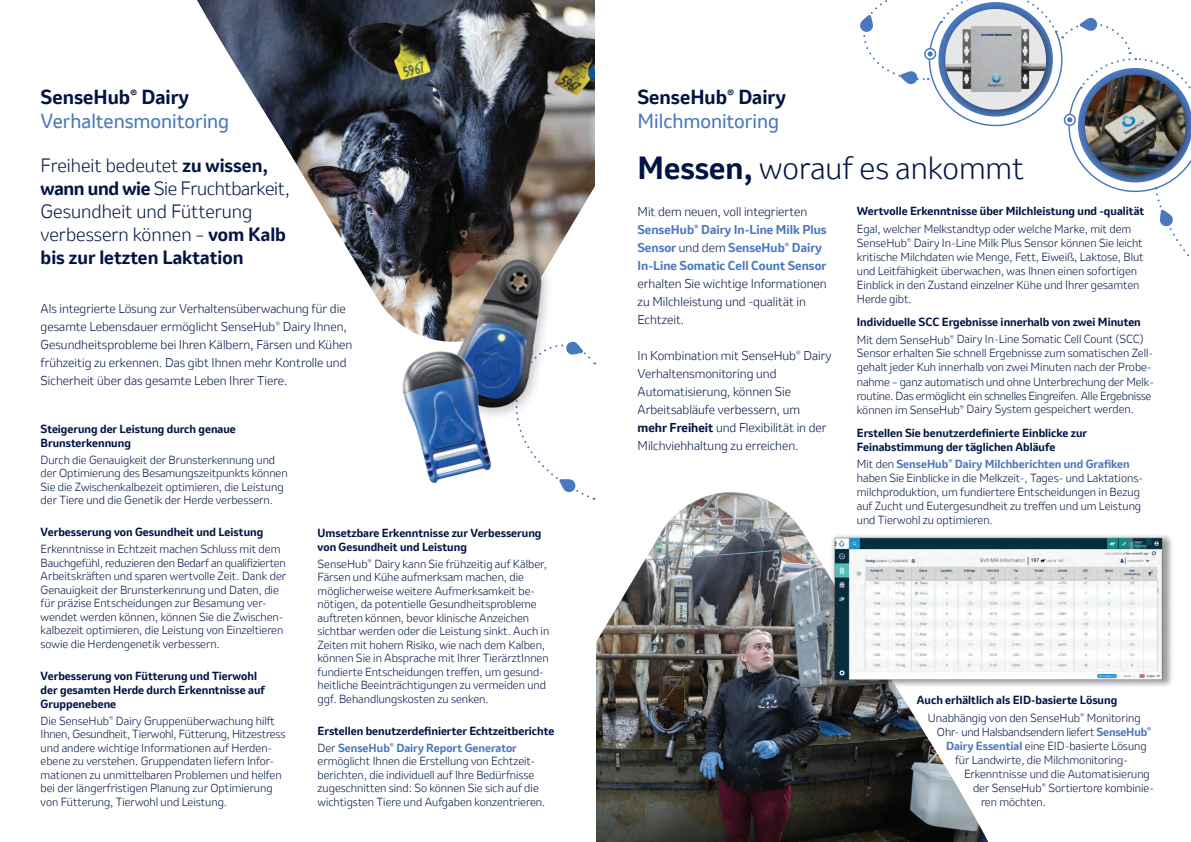
<style>
.page{position:relative;width:1191px;height:842px;background:#fff}
.page>*{position:absolute;margin:0;border:0;box-sizing:border-box;transform-origin:0 0}
.t1{font:300 30px "Invention";color:#001443}
.t2{font:19px/24px "Invention";color:#4a78bd}
.t3{font:300 18px/23px "Invention";color:#001443}
.t4{font:300 12px/18px "Invention";color:#001443}
.t5{font:700 12px/18px "Invention";color:#4a78bd}
.t6{font:300 11px/13.5px "Invention";color:#001443}
.t7{font:700 11px/14px "Invention";color:#001443}
.s1{font-weight:700;color:#001443}
.s2{font-weight:700}
.s3{font-weight:300}
.s4{color:#0c2340}
.s5{font-weight:700;color:#4a78bd}
.s6{font-weight:300;color:#001443}
.s7{color:#4a78bd}
</style>
<div class="page">
<img style="left:197px;top:0;width:398px;height:333px">
<img style="left:595px;top:492px;width:393px;height:350px">
<img style="left:830px;top:533px;width:342px;height:155px">
<svg style="left:522px;top:299px;width:73px;height:201px"></svg>
<img style="left:424px;top:230px;width:156px;height:207px">
<img style="left:402px;top:333px;width:113px;height:151px">
<svg style="left:860px;top:0;width:331px;height:257px"></svg>
<h2 class="t2" style="left:41px;top:85px;width:190px"><span class="s1">SenseHub</span><sup>®</sup> <span class="s1">Dairy<br></span>Verhaltensmonitoring</h2>
<h2 class="t2" style="left:637px;top:85px;width:150px"><span class="s1">SenseHub</span><sup>®</sup> <span class="s1">Dairy<br></span>Milchmonitoring</h2>
<h3 class="t3" style="left:41px;top:153px;width:251px">Freiheit bedeutet <span class="s2">zu wissen, wann und wie</span> Sie Fruchtbarkeit,<br>Gesundheit und Fütterung verbessern können – <span class="s2">vom Kalb bis zur letzten Laktation</span></h3>
<h1 class="t1" style="left:637px;top:147px;width:388px"><span class="s2">Messen,</span> worauf es ankommt</h1>
<p class="t7" style="left:857px;top:204px;width:289px">Wertvolle Erkenntnisse über Milchleistung und -qualität</p>
<p class="t6" style="left:857px;top:222px;width:288px;line-height:14px">Egal, welcher Melkstandtyp oder welche Marke, mit dem SenseHub<sup>®</sup> Dairy In-Line Milk Plus Sensor können Sie leicht kritische Milchdaten wie Menge, Fett, Eiweiß, Laktose, Blut und Leitfähigkeit überwachen, was Ihnen einen sofortigen Einblick in den Zustand einzelner Kühe und Ihrer gesamten Herde gibt.</p>
<p class="t7" style="left:857px;top:313px;width:288px;line-height:17.6px">Individuelle SCC Ergebnisse innerhalb von zwei Minuten<br><span class="s3">Mit dem SenseHub</span><sup>®</sup> <span class="s3">Dairy In-Line Somatic Cell Count (SCC)</span></p>
<p class="t6" style="left:857px;top:346px;width:298px;line-height:14px">Sensor erhalten Sie schnell Ergebnisse zum somatischen Zell&shy;gehalt jeder Kuh innerhalb von zwei Minuten nach der Probe&shy;nahme – ganz automatisch und ohne Unterbrechung der Melk&shy;routine. Das ermöglicht ein schnelles Eingreifen. Alle Ergebnisse können im SenseHub<sup>®</sup> Dairy System gespeichert werden.</p>
<p class="t7" style="left:857px;top:425px;width:232px">Erstellen Sie ben<span class="s4">utz</span>erdefinierte Einblicke zur<br>Feinabstimmung der täglichen Abläufe</p>
<p class="t6" style="left:857px;top:457px;width:288px;line-height:14px">Mit den <span class="s5">SenseHub</span><sup>®</sup> <span class="s5">Dairy Milchberichten und Grafiken </span>haben Sie Einblicke in die Melkzeit-, Tages- und Laktations&shy;milchproduktion, um fundiertere Entscheidungen in Bezug auf Zucht und Eutergesundheit zu treffen und um Leistung und Tierwohl zu optimieren.</p>
<p class="t5" style="left:637px;top:203px;width:191px"><span class="s6">Mit dem neuen, voll integrierten </span>SenseHub<sup>®</sup> Dairy In-Line Milk Plus Sensor <span class="s6">und dem</span> SenseHub<sup>®</sup> Dairy In-Line Somatic Cell Count Sensor</p>
<p class="t4" style="left:637px;top:274px;width:191px">erhalten Sie wichtige Informationen zu Milchleistung und -qualität in<br>Echtzeit.</p>
<p class="t4" style="left:637px;top:346px;width:196px">In Kombination mit SenseHub<sup>®</sup> Dairy<br>Verhaltensmonitoring und<br>Automatisierung, können Sie<br>Arbeitsabläufe verbessern, um <span class="s2">mehr Freiheit</span> und Flexibilität in der<br>Milchviehhaltung zu erreichen.</p>
<p class="t4" style="left:41px;top:300px;width:313px">Als integrierte Lösung zur Verhaltensüberwachung für die gesamte Lebensdauer ermöglicht SenseHub<sup>®</sup> Dairy Ihnen, Gesundheitsprobleme bei Ihren Kälbern, Färsen und Kühen frühzeitig zu erkennen. Das gibt Ihnen mehr Kontrolle und Sicherheit über das gesamte Leben Ihrer Tiere.</p>
<p class="t7" style="left:41px;top:422px;width:197px">Steigerung der Leistung durch genaue<br>Brunsterkennung</p>
<p class="t6" style="left:41px;top:453px;width:248px">Durch die Genauigkeit der Brunsterkennung und der Optimierung des Besamungszeitpunkts können Sie die Zwischenkalbezeit optimieren, die Leistung der Tiere und die Genetik der Herde verbessern.</p>
<p class="t7" style="left:41px;top:525px;width:224px">Verbesserung von Gesundheit und Leistung</p>
<p class="t6" style="left:41px;top:542px;width:247px">Erkenntnisse in Echtzeit machen Schluss mit dem Bauchgefühl, reduzieren den Bedarf an qualifizierten Arbeitskräften und sparen wertvolle Zeit. Dank der Genauigkeit der Brunsterkennung und Daten, die für präzise Entscheidungen zur Besamung ver&shy;wendet werden können, können Sie die Zwischen&shy;kalbezeit optimieren, die Leistung von Einzeltieren sowie die Herdengenetik verbessern.</p>
<p class="t7" style="left:41px;top:669px;width:226px">Verbesserung von Fütterung und Tierwohl der gesamten Herde durch Erkenntnisse auf<br>Gruppenebene</p>
<p class="t6" style="left:41px;top:714px;width:246px">Die SenseHub<sup>®</sup> Dairy Gruppenüberwachung hilft Ihnen, Gesundheit, Tierwohl, Fütterung, Hitzestress und andere wichtige Informationen auf Herden&shy;ebene zu verstehen. Gruppendaten liefern Infor&shy;mationen zu unmittelbaren Problemen und helfen bei der längerfristigen Planung zur Optimierung von Fütterung, Tierwohl und Leistung.</p>
<p class="t7" style="left:317px;top:526px;width:225px">Umsetzbare Erkenntnisse zur Verbesserung von Gesundheit und Leistung</p>
<p class="t6" style="left:317px;top:557px;width:233px">SenseHub<sup>®</sup> Dairy kann Sie frühzeitig auf Kälber, Färsen und Kühe aufmerksam machen, die möglicherweise weitere Aufmerksamkeit be&shy;nötigen, da potentielle Gesundheitsprobleme auf-treten können, bevor klinische Anzeichen sichtbar werden oder die Leistung sinkt. Auch in Zeiten mit hohem Risiko, wie nach dem Kalben, können Sie in Absprache mit Ihrer TierärztInnen fundierte Entscheidungen treffen, um gesund&shy;heitliche Beeinträchtigungen zu vermeiden und ggf. Behandlungskosten zu senken.</p>
<p class="t7" style="left:317px;top:722px;width:238px;line-height:17.1px">Erstellen benutzerdefinierter Echtzeitberichte<br><span class="s3">Der</span> <span class="s7">SenseHub</span><sup>®</sup> <span class="s7">Dairy Report Generator</span></p>
<p class="t6" style="left:317px;top:754px;width:229px">ermöglicht Ihnen die Erstellung von Echtzeit&shy;berichten, die individuell auf Ihre Bedürfnisse zugeschnitten sind: So können Sie sich auf die wichtigsten Tiere und Aufgaben konzentrieren.</p>
<p class="t7" style="left:928px;top:691px;width:214px;line-height:17.6px;text-indent:-11px">Auch erhältlich als EID-basierte Lösung<br><span class="s3">Unabhängig von den SenseHub</span><sup>®</sup> <span class="s3">Monitoring</span></p>
<p class="t6" style="left:937px;top:725px;width:216px">Ohr- und Halsbandsendern liefert <span class="s5">SenseHub</span><sup>®</sup></p>
<p class="t6" style="left:946px;top:739px;width:202px"><span class="s5">Dairy Essential</span> eine EID-basierte Lösung</p>
<p class="t6" style="left:955px;top:753px;width:174px">für Landwirte, die Milchmonitoring-</p>
<p class="t6" style="left:964px;top:767px;width:187px">Erkenntnisse und die Automatisierung</p>
<p class="t6" style="left:973px;top:781px;width:183px">der SenseHub<sup>®</sup> Sortiertore kombinie-</p>
<p class="t6" style="left:981px;top:795px;width:66px">ren möchten.</p>
</div>
